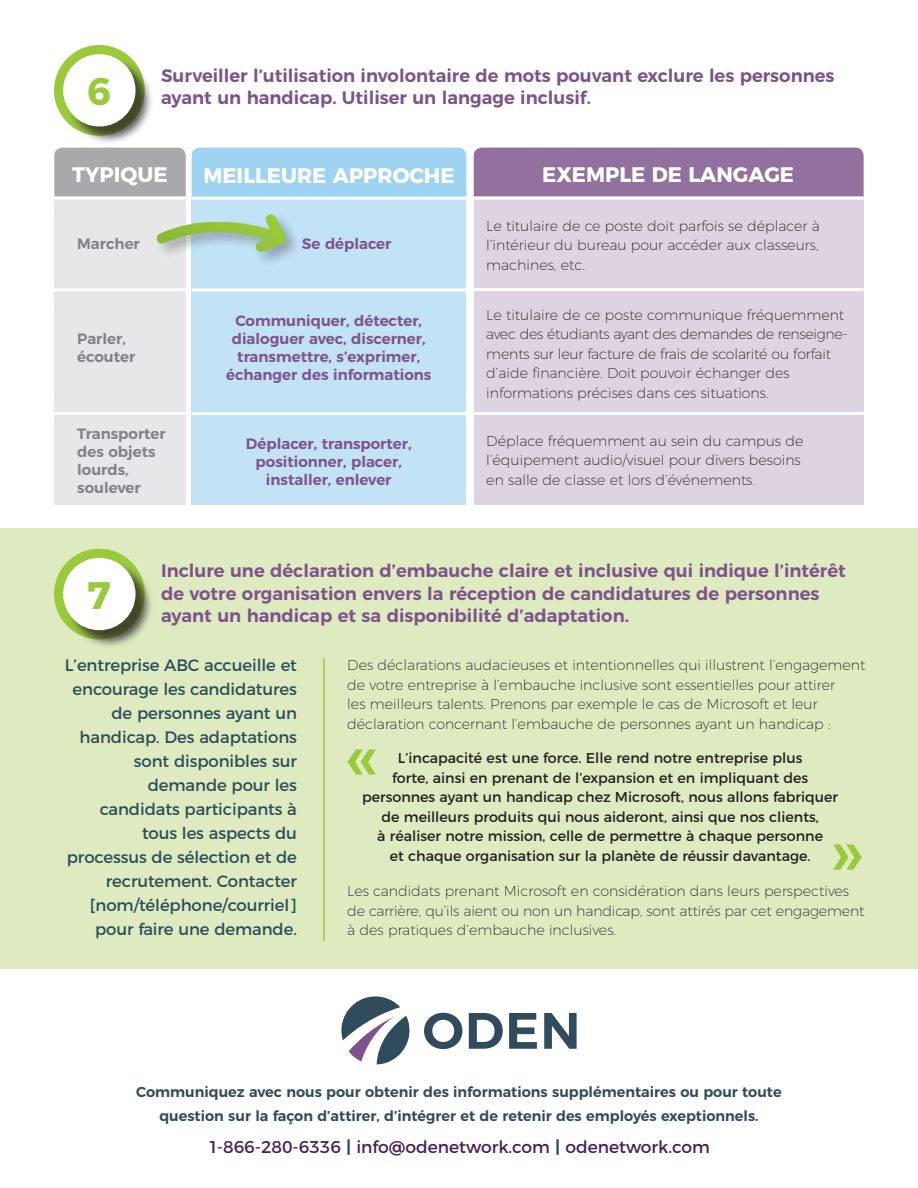
<style>
.page{position:relative;width:918px;height:1188px;background:#fff}
.page>*{position:absolute;margin:0;border:0;box-sizing:border-box;transform-origin:0 0}
.Body{font:72.9px "Montserrat";color:#99ca3b}
.Body-2{font:72px "Montserrat";color:#99ca3b}
.Body-3{font:700 38.25px "Montserrat";color:#99ca3b}
.infographic_title{font:700 21px "Montserrat";color:#fff}
.sub_2{font:600 18px/22.5px "Montserrat";color:#7e538b}
.t1{font:17.1px "Montserrat";color:#481e5c}
.Body-4{font:16.5px/24px "Montserrat";letter-spacing:-.005em;color:#304c5c;text-align:right}
.info_graphic_2{font:600 15px/18px "Montserrat";color:#7e538b;text-align:center}
.info_graphic{font:600 15px/18px "Montserrat";color:#808285}
.t2{font:600 14.4px/23.7px "Montserrat";color:#304c5c;text-align:center}
.Body-5{font:200 14.25px/19.5px "Montserrat";color:#231f20}
.Body-6{font:14.25px/19.5px "Montserrat";color:#231f20;text-align:center}
.s1{font-weight:700;color:#304c5c}
</style>
<div class="page">
<div style="left:0;top:528px;width:918px;height:441px;background:#deebc1"></div>
<svg style="left:341px;top:996px;width:69px;height:68px"></svg>
<svg style="left:424px;top:1013px;width:38px;height:36px"></svg>
<svg style="left:469px;top:1013px;width:34px;height:36px"></svg>
<svg style="left:509px;top:1013px;width:28px;height:36px"></svg>
<svg style="left:544px;top:1013px;width:33px;height:36px"></svg>
<div style="left:54px;top:45px;width:91px;height:91px;background:#99ca3b;border-radius:50%"></div>
<div style="left:54px;top:549px;width:91px;height:90px;background:#99ca3b;border-radius:50%"></div>
<div style="left:65px;top:56px;width:89px;height:89px;background:#231f20;opacity:.75"></div>
<div style="left:63px;top:54px;width:73px;height:73px;background:#fff;border-radius:50%"></div>
<div style="left:65px;top:560px;width:89px;height:89px;background:#231f20;opacity:.75"></div>
<div style="left:63px;top:558px;width:73px;height:72px;background:#fff;border-radius:50%"></div>
<div style="left:192px;top:148px;width:274px;height:49px;background:#9ed3f1"></div>
<div style="left:54px;top:148px;width:132px;height:49px;background:#a8a9ad"></div>
<div style="left:474px;top:148px;width:390px;height:49px;background:#93719e"></div>
<div style="left:54px;top:198px;width:132px;height:307px;background:#e6e7e9"></div>
<div style="left:474px;top:198px;width:390px;height:307px;background:#ddd3e1"></div>
<div style="left:192px;top:198px;width:274px;height:307px;background:#c2e2f6"></div>
<hr style="left:54px;top:412px;width:132px;height:3px;background:#fff">
<hr style="left:54px;top:288px;width:132px;height:3px;background:#fff">
<hr style="left:54px;top:197px;width:132px;height:3px;background:#fff">
<hr style="left:473px;top:412px;width:391px;height:3px;background:#fff">
<hr style="left:473px;top:288px;width:391px;height:3px;background:#fff">
<hr style="left:473px;top:197px;width:391px;height:3px;background:#fff">
<hr style="left:192px;top:197px;width:274px;height:3px;background:#fff">
<hr style="left:192px;top:412px;width:274px;height:3px;background:#fff">
<hr style="left:192px;top:288px;width:274px;height:3px;background:#fff">
<div style="left:154px;top:212px;width:148px;height:56px;background:#231f20;opacity:.32"></div>
<svg style="left:154px;top:205px;width:141px;height:56px"></svg>
<hr style="left:323px;top:658px;width:2px;height:283px;background:#99ca3b">
<p class="Body-3" style="left:87px;top:60px;width:25px">6</p>
<p class="sub_2" style="left:161px;top:63px;width:675px">Surveiller l’utilisation involontaire de mots pouvant exclure les personnes ayant un handicap. Utiliser un langage inclusif.</p>
<p class="infographic_title" style="left:72px;top:158px;width:97px">TYPIQUE</p>
<p class="infographic_title" style="left:203px;top:158px;width:253px">MEILLEURE APPROCHE</p>
<p class="infographic_title" style="left:542px;top:158px;width:253px">EXEMPLE DE LANGAGE</p>
<p class="info_graphic" style="left:77px;top:234px;width:64px">Marcher</p>
<p class="info_graphic" style="left:77px;top:329px;width:60px">Parler, écouter</p>
<p class="info_graphic_2" style="left:302px;top:234px;width:91px">Se déplacer</p>
<p class="info_graphic_2" style="left:226px;top:311px;width:207px">Communiquer, détecter, dialoguer avec, discerner, transmettre, s’exprimer, échanger des informations</p>
<p class="Body-5" style="left:486px;top:214px;width:335px;text-align:justify">Le titulaire de ce poste doit parfois se déplacer à l’intérieur du bureau pour accéder aux classeurs, machines, etc.</p>
<p class="Body-5" style="left:486px;top:304px;width:363px">Le titulaire de ce poste communique fréquemment avec des étudiants ayant des demandes de renseigne&shy;ments sur leur facture de frais de scolarité ou forfait d’aide financière. Doit pouvoir échanger des informations précises dans ces situations.</p>
<p class="info_graphic" style="left:77px;top:423px;width:90px">Transporter des objets lourds, soulever</p>
<p class="Body-5" style="left:486px;top:430px;width:319px">Déplace fréquemment au sein du campus de l’équipement audio/visuel pour divers besoins en salle de classe et lors d’événements.</p>
<p class="info_graphic_2" style="left:246px;top:433px;width:167px">Déplacer, transporter, positionner, placer, installer, enlever</p>
<p class="Body-3" style="left:87px;top:564px;width:25px">7</p>
<p class="sub_2" style="left:161px;top:558px;width:686px">Inclure une déclaration d’embauche claire et inclusive qui indique l’intérêt de votre organisation envers la réception de candidatures de personnes ayant un handicap et sa disponibilité d’adaptation.</p>
<p class="Body-4" style="left:65px;top:651px;width:234px">L’entreprise ABC accueille et encourage les candidatures de personnes ayant un handicap. Des adaptations sont disponibles sur demande pour les candidats participants à tous les aspects du processus de sélection et de recrutement. Contacter [nom/téléphone/courriel] pour faire une demande.</p>
<p class="Body-5" style="left:347px;top:654px;width:520px">Des déclarations audacieuses et intentionnelles qui illustrent l’engagement de votre entreprise à l’embauche inclusive sont essentielles pour attirer<br>les meilleurs talents. Prenons par exemple le cas de Microsoft et leur déclaration concernant l’embauche de personnes ayant un handicap :</p>
<p class="Body-2" style="left:346px;top:697px;width:34px">«</p>
<p class="Body-6" style="left:362px;top:747px;width:478px">L’incapacité est une force. Elle rend notre entreprise plus<br>forte, ainsi en prenant de l’expansion et en impliquant des personnes ayant un handicap chez Microsoft, nous allons fabriquer de meilleurs produits qui nous aideront, ainsi que nos clients,<br>à réaliser notre mission, celle de permettre à chaque personne<br>et chaque organisation sur la planète de réussir davantage.</p>
<p class="Body-5" style="left:347px;top:880px;width:519px">Les candidats prenant Microsoft en considération dans leurs perspectives de carrière, qu’ils aient ou non un handicap, sont attirés par cet engagement à des pratiques d’embauche inclusives.</p>
<p class="Body" style="left:828px;top:792px;width:36px">»</p>
<p class="t2" style="left:136px;top:1079px;width:647px">Communiquez avec nous pour obtenir des informations supplémentaires ou pour toute question sur la façon d’attirer, d’intégrer et de retenir des employés exeptionnels.</p>
<p class="t1" style="left:208px;top:1133px;width:503px">1-866-280-6336 <span class="s1">|</span> info@odenetwork.com <span class="s1">|</span> odenetwork.com</p>
</div>
